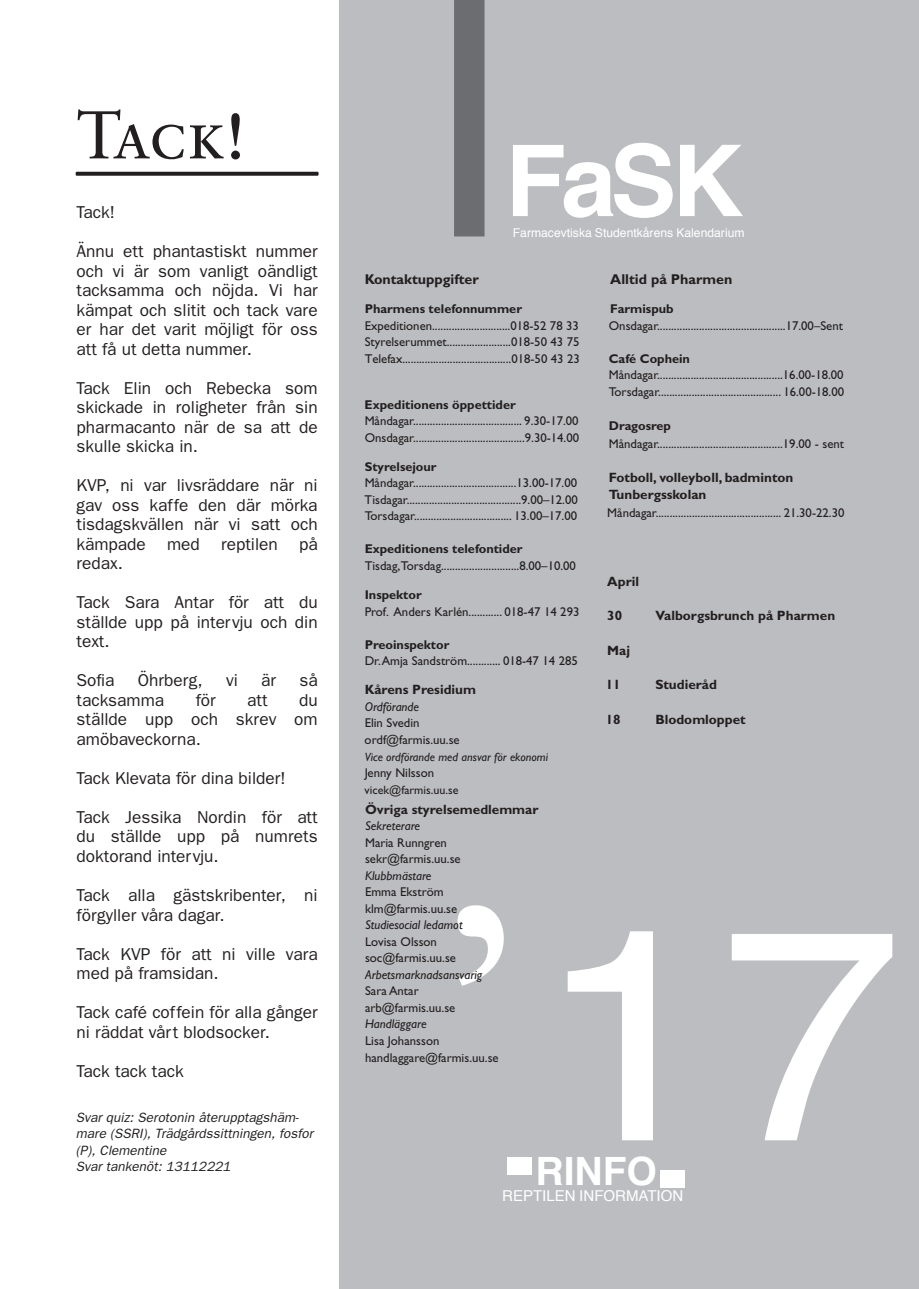
<style>
.page{position:relative;width:919px;height:1289px;background:#fff}
.page>*{position:absolute;margin:0;border:0;box-sizing:border-box;transform-origin:0 0}
.t1{font:300px "Helvetica";color:#fff;scale:1.1 1}
.t2{font:300px "Sabon";color:#fff}
.t3{font:700 99px "Helvetica";color:#fff}
.t4{font:67.5px "Sabon Roman SC";color:#231f20}
.t5{font:700 39px "Helvetica";color:#fff}
.t6{font:17.25px/19.5px "Franklin Gothic";color:#231f20;text-align:justify}
.t7{font:15px "Helvetica";color:#fff}
.t8{font:700 14.25px "Gill Sans";color:#231f20}
.t9{font:700 13.5px/17.2px "Gill Sans";color:#231f20}
.t10{font:italic 13.5px/16.2px "Franklin Gothic";color:#231f20}
.t11{font:12.75px/16.5px "Gill Sans";color:#231f20}
.t12{font:700 12.75px "Gill Sans";color:#231f20}
.t13{font:italic 12.75px "Gill Sans";color:#231f20}
.t14{font:12.15px "Helvetica";color:#fff}
.t15{font:italic 12px "Gill Sans";color:#231f20}
.t16{font:12px "Gill Sans";color:#231f20}
</style>
<div class="page">
<div style="left:339px;top:1px;width:579px;height:1287px;background:#bcbdc0"></div>
<div style="left:507px;top:1156px;width:24px;height:18px;background:#fff"></div>
<div style="left:660px;top:1169px;width:24px;height:18px;background:#fff"></div>
<div style="left:455px;top:1px;width:28px;height:235px;background:#6c6d70"></div>
<div style="left:454px;top:0;width:30px;height:236px;border:2px solid #6c6d70"></div>
<svg style="left:76px;top:172px;width:242px;height:4px"></svg>
<div style="left:77px;top:173px;width:240px;height:2px;border:1px solid #231f20"></div>
<h3 class="t4" style="left:77px;top:95px;width:172px">Tack!</h3>
<h3 class="t6" style="left:77px;top:202px;width:40px">Tack!</h3>
<h3 class="t6" style="left:77px;top:241px;width:243px">Ännu ett phantastiskt nummer och vi är som vanligt oändligt tacksamma och nöjda. Vi har kämpat och slitit och tack vare er har det varit möjligt för oss att få ut detta nummer.</h3>
<h3 class="t6" style="left:77px;top:378px;width:243px">Tack Elin och Rebecka som skickade in roligheter från sin pharmacanto när de sa att de skulle skicka in.</h3>
<h3 class="t6" style="left:77px;top:475px;width:242px">KVP, ni var livsräddare när ni gav oss kaffe den där mörka tisdagskvällen när vi satt och kämpade med reptilen på redax.</h3>
<h3 class="t6" style="left:77px;top:592px;width:243px">Tack Sara Antar för att du ställde upp på intervju och din text.</h3>
<h3 class="t6" style="left:77px;top:670px;width:39px">Sofia</h3>
<h3 class="t6" style="left:138px;top:670px;width:66px">Öhrberg,</h3>
<h3 class="t6" style="left:226px;top:670px;width:13px">vi</h3>
<h3 class="t6" style="left:261px;top:670px;width:16px">är</h3>
<h3 class="t6" style="left:299px;top:670px;width:20px">så</h3>
<h3 class="t6" style="left:77px;top:690px;width:89px">tacksamma</h3>
<h3 class="t6" style="left:196px;top:690px;width:22px">för</h3>
<h3 class="t6" style="left:247px;top:690px;width:22px">att</h3>
<h3 class="t6" style="left:77px;top:690px;width:242px;text-indent:222px">du ställde upp och skrev om amöbaveckorna.</h3>
<h3 class="t6" style="left:77px;top:768px;width:210px">Tack Klevata för dina bilder!</h3>
<h3 class="t6" style="left:77px;top:807px;width:242px">Tack Jessika Nordin för att du ställde upp på numrets doktorand intervju.</h3>
<h3 class="t6" style="left:77px;top:885px;width:242px">Tack alla gästskribenter, ni förgyller våra dagar.</h3>
<h3 class="t6" style="left:77px;top:943px;width:243px">Tack KVP för att ni ville vara med på framsidan.</h3>
<h3 class="t6" style="left:77px;top:1002px;width:242px">Tack café coffein för alla gånger ni räddat vårt blodsocker.</h3>
<h3 class="t6" style="left:77px;top:1060px;width:109px">Tack tack tack</h3>
<p class="t10" style="left:76px;top:1109px;width:239px">Svar quiz: Serotonin återupptagshäm&shy;mare (SSRI), Trädgårdssittningen, fosfor (P), Clementine<br>Svar tankenöt: 13112221</p>
<h2 class="t3" style="left:505px;top:92px;width:240px">FaSK</h2>
<p class="t14" style="left:513px;top:223px;width:233px">Farmacevtiska Studentkårens Kalendarium</p>
<p class="t8" style="left:364px;top:271px;width:116px">Kontaktuppgifter</p>
<p class="t12" style="left:364px;top:301px;width:159px">Pharmens telefonnummer</p>
<p class="t11" style="left:364px;top:317px;width:217px;text-align:justify">Expeditionen............................018-52 78 33<br>Styrelserummet.......................018-50 43 75<br>Telefax.......................................018-50 43 23</p>
<p class="t12" style="left:364px;top:397px;width:153px">Expeditionens öppettider</p>
<p class="t11" style="left:364px;top:412px;width:216px">Måndagar....................................... 9.30-17.00<br>Onsdagar........................................9.30-14.00</p>
<p class="t12" style="left:364px;top:459px;width:73px">Styrelsejour</p>
<p class="t11" style="left:364px;top:475px;width:215px;text-align:justify">Måndagar.....................................13.00-17.00<br>Tisdagar.........................................9.00–12.00<br>Torsdagar................................... 13.00–17.00</p>
<p class="t12" style="left:364px;top:541px;width:159px">Expeditionens telefontider</p>
<p class="t11" style="left:364px;top:557px;width:213px">Tisdag,Torsdag............................8.00–10.00</p>
<p class="t12" style="left:364px;top:587px;width:59px">Inspektor</p>
<p class="t11" style="left:364px;top:603px;width:216px">Prof. Anders Karlén............ 018-47 14 293</p>
<p class="t12" style="left:364px;top:637px;width:86px">Preoinspektor</p>
<p class="t11" style="left:364px;top:652px;width:215px">Dr. Amja Sandström............ 018-47 14 285</p>
<p class="t9" style="left:364px;top:681px;width:113px">Kårens Presidium</p>
<p class="t13" style="left:364px;top:699px;width:56px">Ordförande</p>
<p class="t11" style="left:364px;top:715px;width:97px">Elin Svedin ordf@farmis.uu.se</p>
<p class="t15" style="left:364px;top:749px;width:185px">Vice ordförande med ansvar för ekonomi</p>
<p class="t11" style="left:364px;top:764px;width:71px">Jenny Nilsson</p>
<p class="t16" style="left:364px;top:782px;width:95px">vicek@farmis.uu.se</p>
<p class="t8" style="left:610px;top:271px;width:124px">Alltid på Pharmen</p>
<p class="t12" style="left:610px;top:301px;width:65px">Farmispub</p>
<p class="t11" style="left:608px;top:317px;width:236px">Onsdagar..............................................17.00–Sent</p>
<p class="t12" style="left:608px;top:351px;width:83px">Café Cophein</p>
<p class="t11" style="left:608px;top:367px;width:237px">Måndagar.............................................16.00-18.00<br>Torsdagar............................................ 16.00-18.00</p>
<p class="t12" style="left:608px;top:418px;width:64px">Dragosrep</p>
<p class="t11" style="left:608px;top:435px;width:237px">Måndagar.............................................19.00 - sent</p>
<p class="t9" style="left:608px;top:469px;width:186px">Fotboll, volleyboll, badminton<br>Tunbergsskolan</p>
<p class="t11" style="left:607px;top:504px;width:239px">Måndagar............................................. 21.30-22.30</p>
<p class="t9" style="left:607px;top:572px;width:33px">April</p>
<p class="t9" style="left:607px;top:607px;width:16px">30</p>
<p class="t9" style="left:655px;top:607px;width:181px">Valborgsbrunch på Pharmen</p>
<p class="t9" style="left:607px;top:641px;width:24px">Maj</p>
<p class="t9" style="left:605px;top:676px;width:16px">11</p>
<p class="t9" style="left:655px;top:676px;width:63px">Studieråd</p>
<p class="t9" style="left:605px;top:710px;width:16px">18</p>
<p class="t9" style="left:655px;top:710px;width:92px">Blodomloppet</p>
<p class="t9" style="left:365px;top:800px;width:175px">Övriga styrelsemedlemmar</p>
<p class="t13" style="left:365px;top:818px;width:57px">Sekreterare</p>
<p class="t11" style="left:365px;top:834px;width:97px">Maria Runngren sekr@farmis.uu.se</p>
<p class="t13" style="left:365px;top:868px;width:68px">Klubbmästare</p>
<p class="t11" style="left:365px;top:884px;width:94px">Emma Ekström klm@farmis.uu.se</p>
<p class="t13" style="left:365px;top:917px;width:99px">Studiesocial ledamot</p>
<p class="t11" style="left:365px;top:933px;width:92px">Lovisa Olsson soc@farmis.uu.se</p>
<p class="t13" style="left:365px;top:967px;width:119px">Arbetsmarknadsansvarig</p>
<p class="t11" style="left:365px;top:983px;width:92px">Sara Antar arb@farmis.uu.se</p>
<p class="t13" style="left:365px;top:1016px;width:63px">Handläggare</p>
<p class="t11" style="left:365px;top:1032px;width:135px">Lisa Johansson handlaggare@farmis.uu.se</p>
<h1 class="t2" style="left:439px;top:831px;width:85px">’</h1>
<h1 class="t1" style="left:536px;top:778px;width:335px">17</h1>
<h3 class="t5" style="left:535px;top:1136px;width:123px">RINFO</h3>
<p class="t7" style="left:502px;top:1182px;width:182px">REPTILEN INFORMATION</p>
</div>
